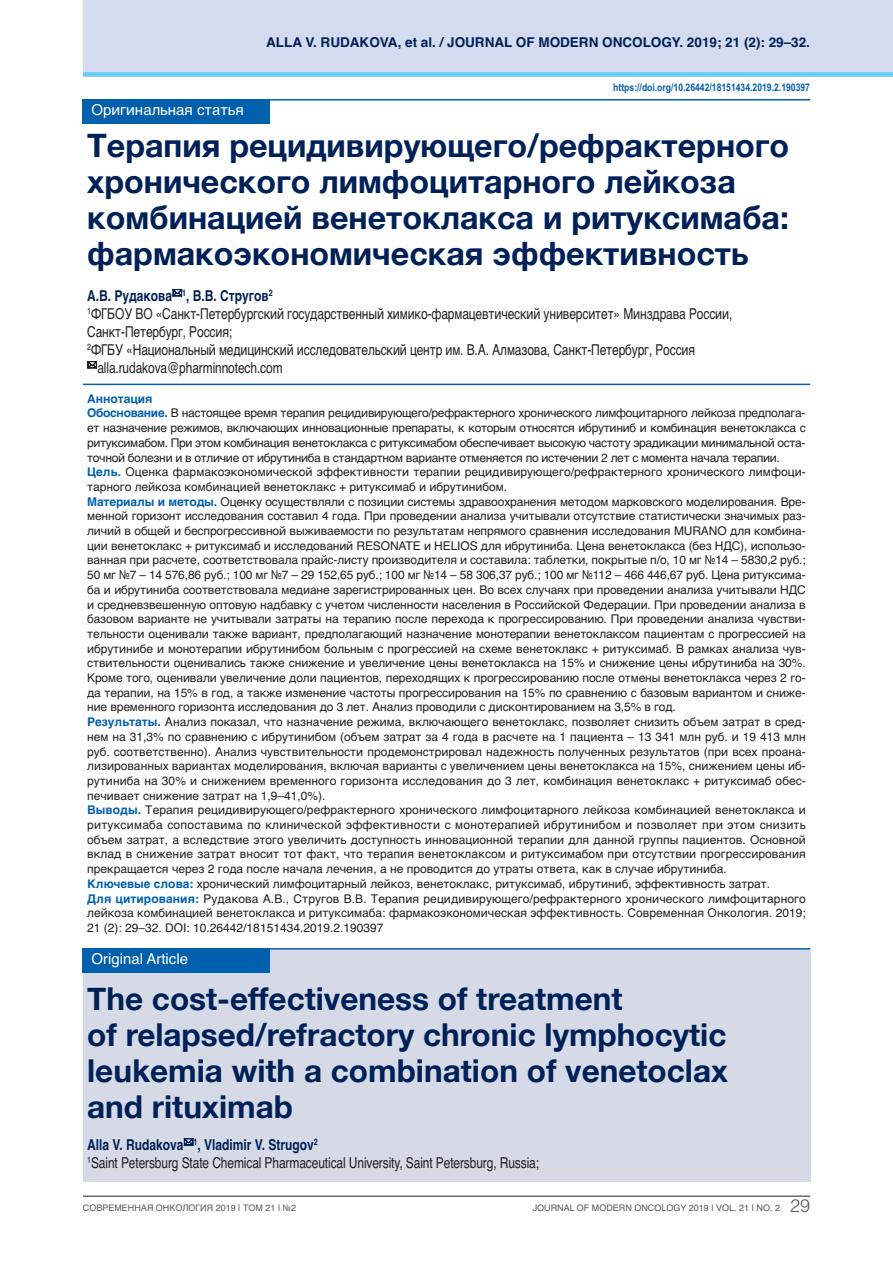
<style>
.page{position:relative;width:893px;height:1263px;background:#fff}
.page>*{position:absolute;margin:0;border:0;box-sizing:border-box;transform-origin:0 0}
.t1{font:32.25px/36px "font 0000000022 c 25795";color:#002158}
.t2{font:31.5px/36px "font 0000000022 c 25795";color:#002158}
.t3{font:15px/18px "Helvetica";letter-spacing:-.01em;color:#231f20;scale:.8 1}
.t4{font:15px "Helvetica";color:#fff}
.t5{font:700 15px "Helvetica";color:#002158;scale:.8 1}
.t6{font:700 13.5px "Helvetica";color:#002158}
.t7{font:12px/14.7px "Helvetica";letter-spacing:-.005em;color:#231f20}
.t8{font:700 10.5px "Arial Narrow";color:#0160ae}
.t9{font:9px "Helvetica";color:#57585a}
.s1{font-weight:700;color:#0160ae}
.s2{font-weight:700;color:#002158}
.s3{font-weight:300;font-size:18px}
</style>
<div class="page">
<div style="left:83px;top:0;width:810px;height:74px;background:#d4dbee"></div>
<hr style="left:83px;top:1196px;width:727px;height:1px;background:#231f20">
<div style="left:83px;top:72px;width:810px;height:5px;background:#67cef5"></div>
<div style="left:83px;top:949px;width:727px;height:233px;background:#d6dae7"></div>
<div style="left:83px;top:99px;width:187px;height:25px;background:#0160ae"></div>
<div style="left:83px;top:948px;width:187px;height:24px;background:#0160ae"></div>
<hr style="left:83px;top:99px;width:727px;height:2px;background:#0160ae">
<hr style="left:83px;top:384px;width:727px;height:1px;background:#0160ae">
<hr style="left:83px;top:948px;width:727px;height:1px;background:#0160ae">
<p class="t6" style="left:266px;top:32px;width:545px">ALLA V. RUDAKOVA, et al. / JOURNAL OF MODERN ONCOLOGY. 2019; 21 (2): 29–32.</p>
<p class="t8" style="left:613px;top:79px;width:198px">https://doi.org/10.26442/18151434.2019.2.190397</p>
<p class="t4" style="left:91px;top:98px;width:154px">Оригинальная статья</p>
<h1 class="t1" style="left:87px;top:127px;width:703px">Терапия рецидивирующего/рефрактерного хронического лимфоцитарного лейкоза комбинацией венетоклакса и ритуксимаба: фармакоэкономическая эффективность</h1>
<p class="t5" style="left:87px;top:284px;width:233px">А.В. Рудакова <sup>1</sup>, В.В. Стругов<sup>2</sup></p>
<p class="t3" style="left:87px;top:305px;width:808px"><sup>1</sup>ФГБОУ ВО «Санкт-Петербургский государственный химико-фармацевтический университет» Минздрава России,</p>
<p class="t3" style="left:87px;top:323px;width:183px">Санкт-Петербург, Россия;</p>
<p class="t3" style="left:87px;top:341px;width:761px"><sup>2</sup>ФГБУ «Национальный медицинский исследовательский центр им. В.А. Алмазова, Санкт-Петербург, Россия</p>
<p class="t3" style="left:97px;top:359px;width:233px">alla.rudakova@pharminnotech.com</p>
<p class="t7" style="left:87px;top:391px;width:720px"><span class="s1">Аннотация<br>Обоснование.</span> В настоящее время терапия рецидивирующего/рефрактерного хронического лимфоцитарного лейкоза предполага&shy;ет назначение режимов, включающих инновационные препараты, к которым относятся ибрутиниб и комбинация венетоклакса с ритуксимабом. При этом комбинация венетоклакса с ритуксимабом обеспечивает высокую частоту эрадикации минимальной оста&shy;точной болезни и в отличие от ибрутиниба в стандартном варианте отменяется по истечении 2 лет с момента начала терапии.<br><span class="s1">Цель.</span> Оценка фармакоэкономической эффективности терапии рецидивирующего/рефрактерного хронического лимфоци&shy;тарного лейкоза комбинацией венетоклакс + ритуксимаб и ибрутинибом.<br><span class="s1">Материалы и методы.</span> Оценку осуществляли с позиции системы здравоохранения методом марковского моделирования. Вре&shy;менной горизонт исследования составил 4 года. При проведении анализа учитывали отсутствие статистически значимых раз&shy;личий в общей и беспрогрессивной выживаемости по результатам непрямого сравнения исследования MURANO для комбина&shy;ции венетоклакс + ритуксимаб и исследований RESONATE и HELIOS для ибрутиниба. Цена венетоклакса (без НДС), использо&shy;ванная при расчете, соответствовала прайс-листу производителя и составила: таблетки, покрытые п/о, 10 мг №14 – 5830,2 руб.; 50 мг №7 – 14 576,86 руб.; 100 мг №7 – 29 152,65 руб.; 100 мг №14 – 58 306,37 руб.; 100 мг №112 – 466 446,67 руб. Цена ритуксима&shy;ба и ибрутиниба соответствовала медиане зарегистрированных цен. Во всех случаях при проведении анализа учитывали НДС и средневзвешенную оптовую надбавку с учетом численности населения в Российской Федерации. При проведении анализа в базовом варианте не учитывали затраты на терапию после перехода к прогрессированию. При проведении анализа чувстви&shy;тельности оценивали также вариант, предполагающий назначение монотерапии венетоклаксом пациентам с прогрессией на ибрутинибе и монотерапии ибрутинибом больным с прогрессией на схеме венетоклакс + ритуксимаб. В рамках анализа чув&shy;ствительности оценивались также снижение и увеличение цены венетоклакса на 15% и снижение цены ибрутиниба на 30%.<br>Кроме того, оценивали увеличение доли пациентов, переходящих к прогрессированию после отмены венетоклакса через 2 го&shy;да терапии, на 15% в год, а также изменение частоты прогрессирования на 15% по сравнению с базовым вариантом и сниже&shy;ние временного горизонта исследования до 3 лет. Анализ проводили с дисконтированием на 3,5% в год.<br><span class="s1">Результаты.</span> Анализ показал, что назначение режима, включающего венетоклакс, позволяет снизить объем затрат в сред&shy;нем на 31,3% по сравнению с ибрутинибом (объем затрат за 4 года в расчете на 1 пациента – 13 341 млн руб. и 19 413 млн руб. соответственно). Анализ чувствительности продемонстрировал надежность полученных результатов (при всех проана&shy;лизированных вариантах моделирования, включая варианты с увеличением цены венетоклакса на 15%, снижением цены иб&shy;рутиниба на 30% и снижением временного горизонта исследования до 3 лет, комбинация венетоклакс + ритуксимаб обес&shy;печивает снижение затрат на 1,9–41,0%).<br><span class="s1">Выводы.</span> Терапия рецидивирующего/рефрактерного хронического лимфоцитарного лейкоза комбинацией венетоклакса и ритуксимаба сопоставима по клинической эффективности с монотерапией ибрутинибом и позволяет при этом снизить объем затрат, а вследствие этого увеличить доступность инновационной терапии для данной группы пациентов. Основной вклад в снижение затрат вносит тот факт, что терапия венетоклаксом и ритуксимабом при отсутствии прогрессирования прекращается через 2 года после начала лечения, а не проводится до утраты ответа, как в случае ибрутиниба.<br><span class="s1">Ключевые слова:</span> хронический лимфоцитарный лейкоз, венетоклакс, ритуксимаб, ибрутиниб, эффективность затрат.<br><span class="s1">Для цитирования:</span> Рудакова А.В., Стругов В.В. Терапия рецидивирующего/рефрактерного хронического лимфоцитарного лейкоза комбинацией венетоклакса и ритуксимаба: фармакоэкономическая эффективность. Современная Онкология. 2019; 21 (2): 29–32. DOI: 10.26442/18151434.2019.2.190397</p>
<p class="t4" style="left:91px;top:947px;width:98px">Original Article</p>
<h2 class="t2" style="left:87px;top:980px;width:642px">The cost-effectiveness of treatment<br>of relapsed/refractory chronic lymphocytic leukemia with a combination of venetoclax and rituximab</h2>
<p class="t3" style="left:87px;top:1136px;width:566px"><span class="s2">Alla V. Rudakova</span> <sup>1</sup><span class="s2">, Vladimir V. Strugov</span><sup>2<br></sup><sup>1</sup>Saint Petersburg State Chemical Pharmaceutical University, Saint Petersburg, Russia;</p>
<p class="t9" style="left:83px;top:1200px;width:215px">СОВРЕМЕННАЯ ОНКОЛОГИЯ 2019 | ТОМ 21 | №2</p>
<p class="t9" style="left:533px;top:1200px;width:279px">JOURNAL OF MODERN ONCOLOGY 2019 | VOL. 21 | NO. 2 <span class="s3">29</span></p>
</div>
